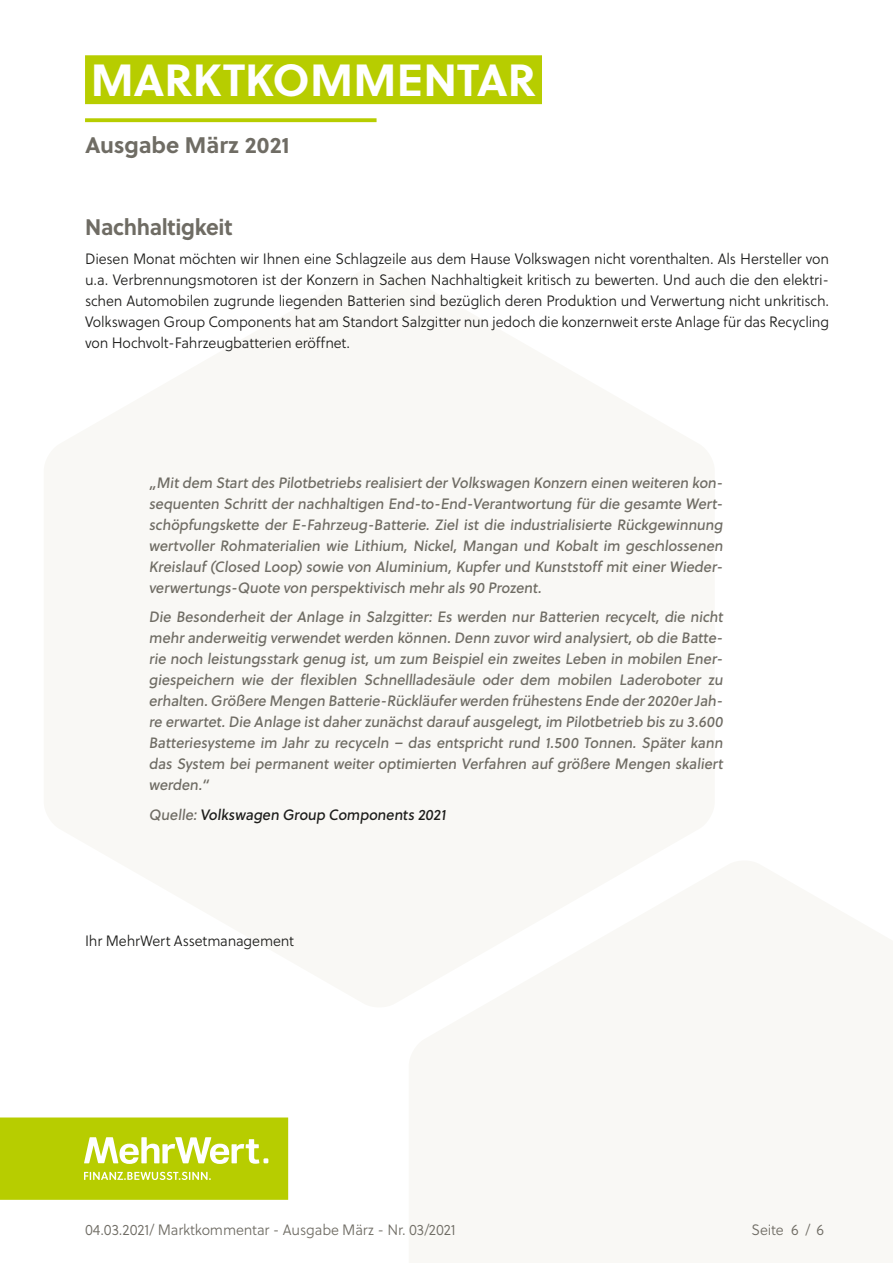
<style>
.page{position:relative;width:893px;height:1263px;background:#fff}
.page>*{position:absolute;margin:0;border:0;box-sizing:border-box;transform-origin:0 0}
.t1{font:700 45px "Soleil";color:#fff}
.t2{font:700 22.5px "Soleil";letter-spacing:-.01em;color:#6f6c64}
.t3{font:700 22.5px "Soleil";letter-spacing:-.01em;color:#6f6c64;scale:.96 1}
.t4{font:15px/21px "Soleil Bk";color:#6f6c64;text-align:justify;scale:.96 1}
.t5{font:15px/21px "Soleil Lt";letter-spacing:-.01em;color:#1d1d1b;text-align:justify;scale:.96 1}
.t6{font:15px "Soleil Lt";letter-spacing:-.01em;color:#6f6c64;scale:.96 1}
.t7{font:15px "Soleil Bk";color:#1d1d1b;scale:.96 1}
.s1{color:#6f6c64}
</style>
<div class="page">
<svg style="left:0;top:1117px;width:288px;height:83px;background:#bfd21e"></svg>
<svg style="left:85px;top:118px;width:292px;height:4px"></svg>
<div style="left:85px;top:55px;width:457px;height:49px;background:#b7cd00"></div>
<h1 class="t1" style="left:91px;top:46px;width:447px">MARKTKOMMENTAR</h1>
<h2 class="t2" style="left:85px;top:128px;width:206px">Ausgabe März 2021</h2>
<h2 class="t3" style="left:85px;top:209px;width:155px">Nachhaltigkeit</h2>
<p class="t5" style="left:85px;top:248px;width:777px">Diesen Monat möchten wir Ihnen eine Schlagzeile aus dem Hause Volkswagen nicht vorenthalten. Als Hersteller von u.a. Verbrennungsmotoren ist der Konzern in Sachen Nachhaltigkeit kritisch zu bewerten. Und auch die den elektri&shy;schen Automobilen zugrunde liegenden Batterien sind bezüglich deren Produktion und Verwertung nicht unkritisch.<br>Volkswagen Group Components hat am Standort Salzgitter nun jedoch die konzernweit erste Anlage für das Recycling von Hochvolt-Fahrzeugbatterien eröffnet.</p>
<p class="t4" style="left:149px;top:471px;width:602px">„Mitdem Startdes Pilotbetriebs realisiertderVolkswagen Konzern einen weiteren kon&shy;sequenten Schritt der nachhaltigen End-to-End-Verantwortung für die gesamte Wert&shy;schöpfungskette der E-Fahrzeug-Batterie. Ziel ist die industrialisierte Rückgewinnung wertvoller Rohmaterialien wie Lithium, Nickel, Mangan und Kobalt im geschlossenen Kreislauf (Closed Loop) sowie von Aluminium, Kupfer und Kunststoff mit einer Wieder&shy;verwertungs-Quote von perspektivisch mehrals 90 Prozent.</p>
<p class="t4" style="left:149px;top:606px;width:602px">Die Besonderheit der Anlage in Salzgitter: Es werden nur Batterien recycelt, die nicht mehr anderweitig verwendet werden können. Denn zuvor wird analysiert, ob die Batte&shy;rie noch leistungsstark genug ist, um zum Beispiel ein zweites Leben in mobilen Ener&shy;giespeichern wie der flexiblen Schnellladesäule oder dem mobilen Laderoboter zu erhalten.Größere Mengen Batterie-Rückläuferwerden frühestens Ende der2020erJah&shy;re erwartet.Die Anlage istdaherzunächstdaraufausgelegt,im Pilotbetrieb bis zu 3.600<br>Batteriesysteme im Jahr zu recyceln – das entspricht rund 1.500 Tonnen. Später kann das System bei permanent weiter optimierten Verfahren auf größere Mengen skaliert werden.“</p>
<p class="t7" style="left:149px;top:803px;width:313px"><span class="s1">Quelle:</span>Volkswagen Group Components 2021</p>
<p class="t5" style="left:85px;top:930px;width:219px">Ihr MehrWert Assetmanagement</p>
<p class="t6" style="left:85px;top:1219px;width:388px">04.03.2021/ Marktkommentar - Ausgabe März - Nr. 03/2021</p>
<p class="t6" style="left:751px;top:1219px;width:77px">Seite 6 / 6</p>
</div>
